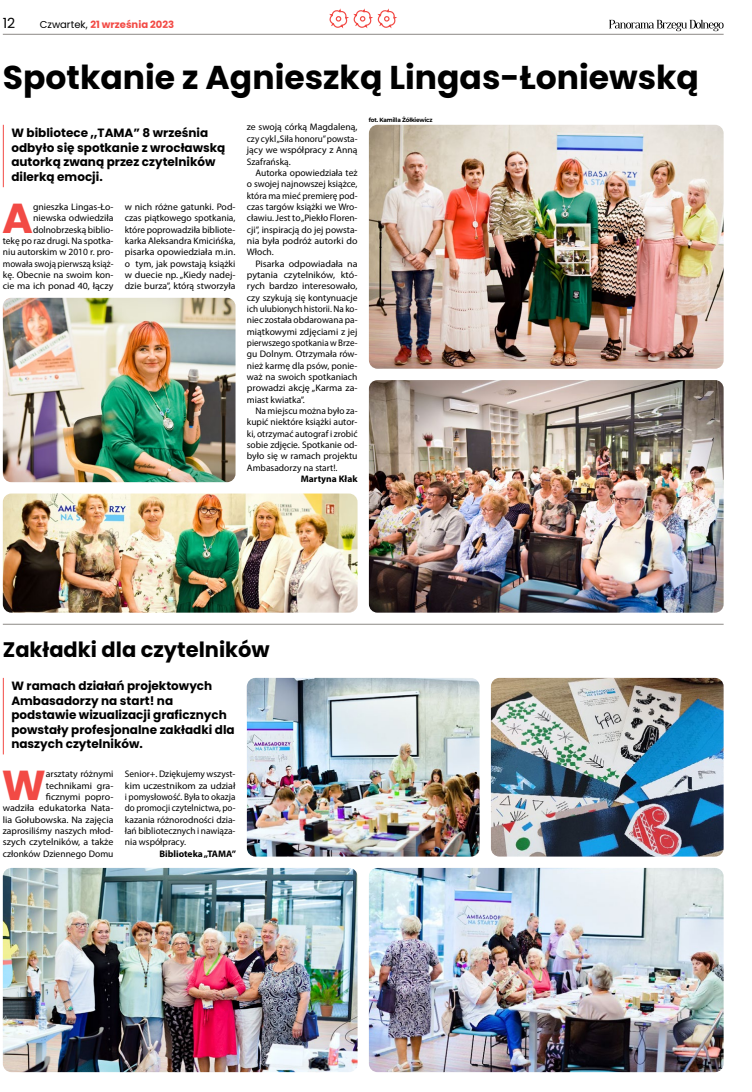
<style>
.page{position:relative;width:752px;height:1092px;background:#fff}
.page>*{position:absolute;margin:0;border:0;box-sizing:border-box;transform-origin:0 0}
.t1{font:700 41.8px "Poppins";color:#f24a45}
.t2{font:700 33px "Poppins";color:#000}
.t3{font:700 21px "Poppins";color:#000}
.t4{font:14px "Poppins";color:#000}
.t5{font:700 12px/14.4px "Poppins";color:#000}
.t6{font:700 10px "Poppins";color:#f24a45}
.t7{font:9.5px/11.3px "Myriad Pro";color:#000;text-align:justify}
.t8{font:9.5px/11.3px "Myriad Pro";color:#000;text-align:justify;scale:1.05 1}
.t9{font:700 9.5px "Myriad Pro";color:#000}
.t10{font:700 6px "Montserrat";letter-spacing:-.03em;color:#000;scale:.95 1}
.s1{font-weight:400;color:#000}
</style>
<div class="page">
<svg style="left:609px;top:20px;width:114px;height:11px"></svg>
<hr style="left:3px;top:34px;width:720px;height:1px;background:#8c8986">
<svg style="left:329px;top:8px;width:68px;height:21px"></svg>
<img style="left:369px;top:125px;width:354px;height:244px">
<img style="left:3px;top:298px;width:232px;height:184px">
<img style="left:3px;top:493px;width:354px;height:119px">
<img style="left:369px;top:380px;width:354px;height:232px">
<hr style="left:3px;top:677px;width:1px;height:77px;background:#f24a45">
<hr style="left:3px;top:125px;width:1px;height:62px;background:#f24a45">
<img style="left:247px;top:677px;width:232px;height:179px">
<img style="left:3px;top:867px;width:354px;height:204px">
<img style="left:369px;top:867px;width:354px;height:204px">
<img style="left:490px;top:677px;width:233px;height:179px">
<hr style="left:3px;top:624px;width:720px;height:1px;background:#8c8986">
<h3 class="t4" style="left:3px;top:15px;width:14px">12</h3>
<p class="t6" style="left:40px;top:19px;width:136px"><span class="s1">Czwartek,</span> 21 września 2023</p>
<h2 class="t2" style="left:3px;top:58px;width:697px">Spotkanie z Agnieszką Lingas-Łoniewską</h2>
<p class="t5" style="left:11px;top:126px;width:215px">W bibliotece „TAMA” 8 września odbyło się spotkanie z wrocławską autorką zwaną przez czytelników dilerką emocji.</p>
<p class="t10" style="left:369px;top:115px;width:68px">fot. Kamilla Żółkiewicz</p>
<p class="t7" style="left:247px;top:121px;width:112px">ze swoją córką Magdaleną, czy cykl „Siła honoru” powsta&shy;jący we współpracy z Anną Szafrańską.</p>
<p class="t7" style="left:247px;top:167px;width:112px;text-indent:9px">Autorka opowiedziała też o swojej najnowszej książce, która ma mieć premierę pod&shy;czas targów książki we Wro&shy;cławiu. Jest to „Piekło Floren&shy;cji”, inspiracją do jej powsta&shy;nia była podróż autorki do Włoch.</p>
<p class="t8" style="left:247px;top:257px;width:107px;text-indent:9px">Pisarka odpowiadała na pytania czytelników, któ&shy;rych bardzo interesowało, czy szykują się kontynuacje ich ulubionych historii. Na ko&shy;niec została obdarowana pa&shy;miątkowymi zdjęciami z jej pierwszego spotkania w Brze&shy;gu Dolnym. Otrzymała rów&shy;nież karmę dla psów, ponie&shy;waż na swoich spotkaniach prowadzi akcję „Karma za&shy;miast kwiatka”.</p>
<p class="t7" style="left:247px;top:405px;width:112px;text-indent:9px">Na miejscu można było za&shy;kupić niektóre książki autor&shy;ki, otrzymać autograf i zrobić sobie zdjęcie. Spotkanie od&shy;było się w ramach projektu Ambasadorzy na start!.</p>
<p class="t9" style="left:301px;top:473px;width:58px">Martyna Kłak</p>
<p class="t7" style="left:3px;top:201px;width:112px;text-align:right">gnieszka Lingas-Ło&shy;niewska odwiedziła dolnobrzeską biblio-<br>tekę po raz drugi. Na spotka&shy;niu autorskim w 2010 r. pro&shy;mowała swoją pierwszą książ&shy;kę. Obecnie na swoim kon&shy;cie ma ich ponad 40, łączy</p>
<p class="t7" style="left:125px;top:201px;width:112px">w nich różne gatunki. Pod&shy;czas piątkowego spotkania, które poprowadziła bibliote&shy;karka Aleksandra Kmicińśka, pisarka opowiedziała m.in. o tym, jak powstają książki w duecie np. „Kiedy nadej&shy;dzie burza”, którą stworzyła</p>
<h1 class="t1" style="left:2px;top:194px;width:32px">A</h1>
<h3 class="t3" style="left:3px;top:637px;width:268px">Zakładki dla czytelników</h3>
<p class="t5" style="left:11px;top:679px;width:225px">W ramach działań projektowych<br>Ambasadorzy na start! na podstawie wizualizacji graficznych powstały profesjonalne zakładki dla naszych czytelników.</p>
<p class="t7" style="left:3px;top:768px;width:112px;text-align:right">arsztaty różnymi technikami gra-<br>ficznymi popro-<br>wadziła edukatorka Nata&shy;lia Gołubowska. Na zajęcia zaprosiliśmy naszych młod&shy;szych czytelników, a także członków Dziennego Domu</p>
<p class="t7" style="left:125px;top:768px;width:112px">Senior+. Dziękujemy wszyst&shy;kim uczestnikom za udział i pomysłowość. Była to okazja do promocji czytelnictwa, po&shy;kazania różnorodności dzia&shy;łań bibliotecznych i nawiąza&shy;nia współpracy.</p>
<h1 class="t1" style="left:2px;top:760px;width:45px">W</h1>
<p class="t9" style="left:159px;top:847px;width:78px">Biblioteka „TAMA”</p>
</div>
